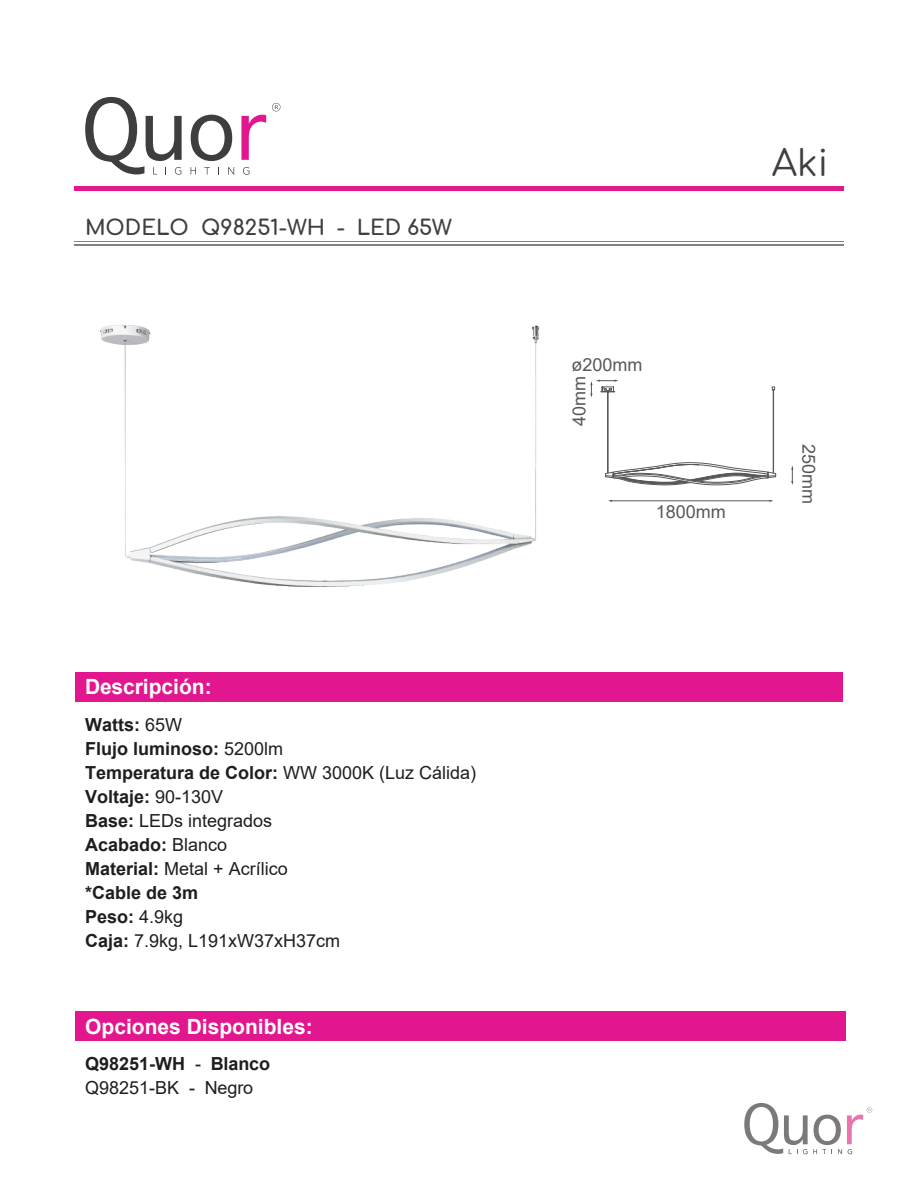
<style>
.page{position:relative;width:918px;height:1188px;background:#fff}
.page>*{position:absolute;margin:0;border:0;box-sizing:border-box;transform-origin:0 0}
.t1{font:36px "Comfortaa";color:#3f3f3f}
.t2{font:700 21px "Arial";color:#fff}
.t3{font:700 21px "Comfortaa";color:#3f3f3f}
.t4{font:18px/24px "Arial";color:#201d1e}
.t5{font:18px "Arial";color:#57585a}
.s1{font-weight:700}
</style>
<div class="page">
<div style="left:74px;top:186px;width:770px;height:5px;background:#e2168f"></div>
<hr style="left:74px;top:244px;width:770px;height:2px;background:#808385">
<hr style="left:74px;top:241px;width:770px;height:1px;background:#808385">
<div style="left:75px;top:672px;width:768px;height:29px;background:#e2168f"></div>
<svg style="left:241px;top:115px;width:25px;height:45px"></svg>
<svg style="left:191px;top:115px;width:41px;height:46px"></svg>
<svg style="left:85px;top:97px;width:97px;height:78px"></svg>
<svg style="left:191px;top:167px;width:5px;height:7px"></svg>
<svg style="left:204px;top:167px;width:6px;height:7px"></svg>
<svg style="left:228px;top:167px;width:6px;height:7px"></svg>
<svg style="left:243px;top:167px;width:6px;height:8px"></svg>
<svg style="left:272px;top:103px;width:8px;height:8px"></svg>
<div style="left:75px;top:1012px;width:771px;height:29px;background:#e2168f"></div>
<svg style="left:744px;top:1103px;width:128px;height:51px"></svg>
<img style="left:101px;top:325px;width:438px;height:262px">
<hr style="left:611px;top:501px;width:159px;height:1px;background:#57585a">
<svg style="left:791px;top:465px;width:2px;height:20px"></svg>
<svg style="left:605px;top:462px;width:171px;height:24px"></svg>
<hr style="left:607px;top:392px;width:1px;height:81px;background:#57585a">
<hr style="left:608px;top:392px;width:1px;height:81px;background:#57585a">
<hr style="left:773px;top:390px;width:1px;height:83px;background:#57585a">
<svg style="left:771px;top:386px;width:4px;height:5px"></svg>
<svg style="left:590px;top:380px;width:29px;height:18px"></svg>
<p class="t3" style="left:85px;top:208px;width:368px">MODELO Q98251-WH - LED 65W</p>
<p class="t2" style="left:85px;top:672px;width:128px">Descripción:</p>
<p class="t4" style="left:85px;top:713px;width:393px"><span class="s1">Watts:</span> 65W<br><span class="s1">Flujo luminoso:</span> 5200lm<br><span class="s1">Temperatura de Color:</span> WW 3000K (Luz Cálida)<br><span class="s1">Voltaje:</span> 90-130V<br><span class="s1">Base:</span> LEDs integrados<br><span class="s1">Acabado:</span> Blanco<br><span class="s1">Material:</span> Metal + Acrílico<br><span class="s1">*Cable de 3m<br>Peso:</span> 4.9kg<br><span class="s1">Caja:</span> 7.9kg, L191xW37xH37cm</p>
<p class="t2" style="left:85px;top:1012px;width:229px">Opciones Disponibles:</p>
<p class="t4" style="left:85px;top:1051px;width:186px"><span class="s1">Q98251-WH</span> - <span class="s1">Blanco<br></span>Q98251-BK - Negro</p>
<h1 class="t1" style="left:772px;top:130px;width:58px">Aki</h1>
<p class="t5" style="left:572px;top:353px;width:73px">ø200mm</p>
<p class="t5" style="left:567px;top:426px;width:52px;rotate:-90deg">40mm</p>
<p class="t5" style="left:656px;top:500px;width:72px">1800mm</p>
<p class="t5" style="left:821px;top:444px;width:62px;rotate:90deg">250mm</p>
</div>
